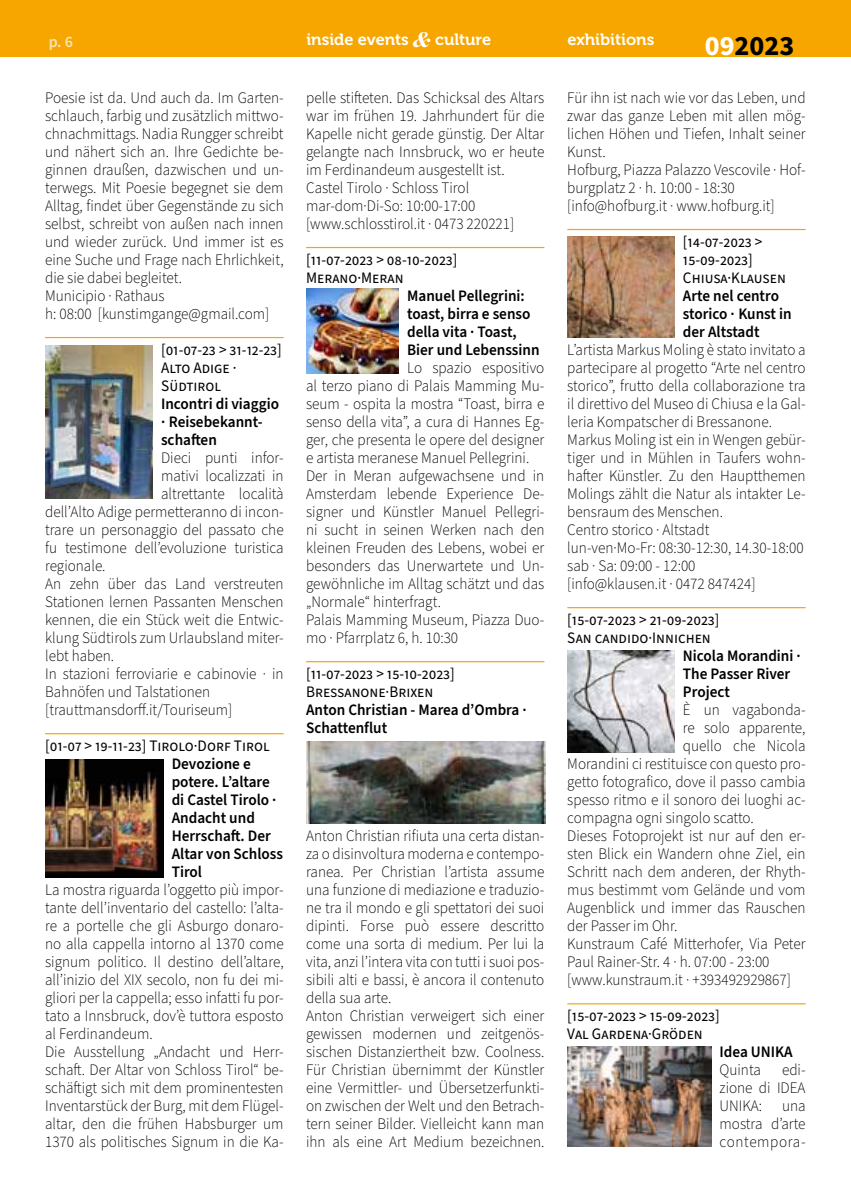
<style>
.page{position:relative;width:851px;height:1191px;background:#fff}
.page>*{position:absolute;margin:0;border:0;box-sizing:border-box;transform-origin:0 0}
.t1{font:700 28px "Source Sans Pro";color:#000}
.t2{font:16.4px "Museo 700";color:#fff}
.t3{font:300 16px/18px "Source Sans Pro";color:#000;scale:.95 1}
.t4{font:600 16px/18px "Source Sans Pro";color:#000;scale:.95 1}
.t5{font:16px/18px "Source Sans Pro";color:#000;scale:.95 1}
.t6{font:16px "Source Sans Pro";color:#020203;scale:.95 1}
.t7{font:600 16px "Source Sans Pro";color:#fff}
.s1{font-family:"Surveyor Display";font-weight:700;font-style:italic;font-size:24.4px}
.s2{color:#fff}
.s3{font-weight:400}
.s4{font-weight:400;color:#020203}
.s5{color:#000}
</style>
<div class="page">
<hr style="left:850px;top:0;width:1px;height:57px;background:#f7a600">
<div style="left:0;top:0;width:850px;height:57px;background:#f7a600"></div>
<hr style="left:45px;top:337px;width:238px;height:1px;background:#f7a600">
<hr style="left:45px;top:733px;width:238px;height:1px;background:#f7a600">
<img style="left:45px;top:345px;width:107px;height:153px">
<img style="left:45px;top:759px;width:118px;height:118px">
<hr style="left:306px;top:247px;width:238px;height:1px;background:#f7a600">
<hr style="left:306px;top:661px;width:238px;height:1px;background:#f7a600">
<img style="left:306px;top:289px;width:92px;height:85px">
<img style="left:306px;top:742px;width:239px;height:81px">
<hr style="left:567px;top:229px;width:238px;height:1px;background:#f7a600">
<hr style="left:567px;top:607px;width:238px;height:1px;background:#f7a600">
<hr style="left:567px;top:1003px;width:238px;height:1px;background:#f7a600">
<img style="left:567px;top:236px;width:107px;height:102px">
<img style="left:567px;top:650px;width:107px;height:102px">
<img style="left:567px;top:1046px;width:144px;height:100px">
<p class="t7" style="left:48px;top:31px;width:26px">p. 6</p>
<p class="t2" style="left:306px;top:30px;width:186px">inside events <span class="s1">&amp;</span> culture</p>
<p class="t2" style="left:567px;top:30px;width:88px">exhibitions</p>
<h1 class="t1" style="left:704px;top:27px;width:91px"><span class="s2">09</span>2023</h1>
<p class="t3" style="left:45px;top:89px;width:252px">Poesie ist da. Und auch da. Im Garten&shy;schlauch, farbig und zusätzlich mittwo&shy;chnachmittags. Nadia Rungger schreibt und nähert sich an. Ihre Gedichte be&shy;ginnen draußen, dazwischen und un&shy;terwegs. Mit Poesie begegnet sie dem Alltag, findet über Gegenstände zu sich selbst, schreibt von außen nach innen und wieder zurück. Und immer ist es eine Suche und Frage nach Ehrlichkeit, die sie dabei begleitet.<br>Municipio · Rathaus<br>h: 08:00 [kunstimgange@gmail.com]</p>
<p class="t5" style="left:161px;top:341px;width:129px">[01-07-23 &gt; 31-12-23]<br>Alto Adige ·<br>Südtirol</p>
<p class="t4" style="left:161px;top:395px;width:126px">Incontri di viaggio · Reisebekannt&shy;schaften</p>
<p class="t3" style="left:161px;top:449px;width:130px">Dieci punti infor-</p>
<p class="t3" style="left:161px;top:467px;width:130px">mativi localizzati in</p>
<p class="t3" style="left:161px;top:485px;width:130px">altrettante località</p>
<p class="t3" style="left:45px;top:503px;width:252px">dell’Alto Adige permetteranno di incon-</p>
<p class="t3" style="left:45px;top:521px;width:252px">trare un personaggio del passato che</p>
<p class="t3" style="left:45px;top:539px;width:252px">fu testimone dell’evoluzione turistica</p>
<p class="t3" style="left:45px;top:557px;width:65px">regionale.</p>
<p class="t3" style="left:45px;top:575px;width:252px">An zehn über das Land verstreuten</p>
<p class="t3" style="left:45px;top:593px;width:252px">Stationen lernen Passanten Menschen</p>
<p class="t3" style="left:45px;top:611px;width:252px">kennen, die ein Stück weit die Entwic-</p>
<p class="t3" style="left:45px;top:629px;width:252px">klung Südtirols zum Urlaubsland miter-</p>
<p class="t3" style="left:45px;top:647px;width:74px">lebt haben.</p>
<p class="t3" style="left:45px;top:665px;width:252px">In stazioni ferroviarie e cabinovie · in</p>
<p class="t3" style="left:45px;top:683px;width:175px">Bahnöfen und Talstationen</p>
<p class="t3" style="left:45px;top:701px;width:199px">[trauttmansdorff.it/Touriseum]</p>
<p class="t5" style="left:45px;top:737px;width:238px">[01-07 &gt; 19-11-23] Tirolo·Dorf Tirol</p>
<p class="t4" style="left:172px;top:755px;width:119px">Devozione e potere. L’altare di Castel Tirolo ·<br>Andacht und<br>Herrschaft. Der<br>Altar von Schloss<br>Tirol</p>
<p class="t3" style="left:45px;top:881px;width:252px">La mostra riguarda l’oggetto più impor&shy;tante dell’inventario del castello: l’alta&shy;re a portelle che gli Asburgo donaro&shy;no alla cappella intorno al 1370 come signum politico. Il destino dell’altare, all’inizio del XIX secolo, non fu dei mi&shy;gliori per la cappella; esso infatti fu por&shy;tato a Innsbruck, dov’è tuttora esposto al Ferdinandeum.<br>Die Ausstellung „Andacht und Herr&shy;schaft. Der Altar von Schloss Tirol“ be&shy;schäftigt sich mit dem prominentesten Inventarstück der Burg, mit dem Flügel&shy;altar, den die frühen Habsburger um 1370 als politisches Signum in die Ka-</p>
<p class="t3" style="left:306px;top:89px;width:252px">pelle stifteten. Das Schicksal des Altars war im frühen 19. Jahrhundert für die Kapelle nicht gerade günstig. Der Altar gelangte nach Innsbruck, wo er heute im Ferdinandeum ausgestellt ist.<br>Castel Tirolo · Schloss Tirol mar-dom·Di-So: 10:00-17:00 [www.schlosstirol.it · 0473 220221]</p>
<p class="t5" style="left:306px;top:251px;width:161px">[11-07-2023 &gt; 08-10-2023]<br>Merano·Meran</p>
<p class="t4" style="left:407px;top:287px;width:141px">Manuel Pellegrini: toast, birra e senso della vita · Toast,<br>Bier und Lebenssinn</p>
<p class="t3" style="left:306px;top:359px;width:252px;text-indent:101px">Lo spazio espositivo al terzo piano di Palais Mamming Mu&shy;seum - ospita la mostra “Toast, birra e senso della vita”, a cura di Hannes Eg&shy;ger, che presenta le opere del designer e artista meranese Manuel Pellegrini.<br>Der in Meran aufgewachsene und in Amsterdam lebende Experience De&shy;signer und Künstler Manuel Pellegri&shy;ni sucht in seinen Werken nach den kleinen Freuden des Lebens, wobei er besonders das Unerwartete und Un&shy;gewöhnliche im Alltag schätzt und das „Normale“ hinterfragt.<br>Palais Mamming Museum, Piazza Duo&shy;mo · Pfarrplatz 6, h. 10:30</p>
<p class="t4" style="left:306px;top:665px;width:234px"><span class="s3">[11-07-2023 &gt; 15-10-2023]<br></span><span class="s4">Bressanone·B</span><span class="s3">rixen<br></span>Anton Christian - Marea d’Ombra ·<br>Schattenflut</p>
<p class="t3" style="left:567px;top:89px;width:252px">Für ihn ist nach wie vor das Leben, und zwar das ganze Leben mit allen mög&shy;lichen Höhen und Tiefen, Inhalt seiner<br>Kunst.<br>Hofburg, Piazza Palazzo Vescovile · Hof&shy;burgplatz 2 · h. 10:00 - 18:30 [info@hofburg.it · www.hofburg.it]</p>
<p class="t4" style="left:683px;top:233px;width:116px"><span class="s3">[14-07-2023 &gt;<br>15-09-2023]<br></span><span class="s4">Chiusa·Kl</span><span class="s3">ausen<br></span>Arte nel centro storico · Kunst in der Altstadt</p>
<p class="t3" style="left:567px;top:341px;width:252px">L’artista Markus Moling è stato invitato a partecipare al progetto “Arte nel centro storico”, frutto della collaborazione tra il direttivo del Museo di Chiusa e la Gal&shy;leria Kompatscher di Bressanone.<br>Markus Moling ist ein in Wengen gebür&shy;tiger und in Mühlen in Taufers wohn&shy;hafter Künstler. Zu den Hauptthemen Molings zählt die Natur als intakter Le&shy;bensraum des Menschen.<br>Centro storico · Altstadt<br>lun-ven·Mo-Fr: 08:30-12:30, 14.30-18:00 sab · Sa: 09:00 - 12:00<br>[info@klausen.it · 0472 847424]</p>
<p class="t5" style="left:567px;top:611px;width:162px">[15-07-2023 &gt; 21-09-2023]</p>
<p class="t6" style="left:567px;top:627px;width:153px">San candido·Innich<span class="s5">en</span></p>
<p class="t4" style="left:683px;top:647px;width:125px">Nicola Morandini ·</p>
<p class="t4" style="left:683px;top:665px;width:114px">The Passer River</p>
<p class="t4" style="left:683px;top:683px;width:51px">Project</p>
<p class="t3" style="left:683px;top:701px;width:130px">È un vagabonda-</p>
<p class="t3" style="left:683px;top:719px;width:130px">re solo apparente,</p>
<p class="t3" style="left:683px;top:737px;width:130px">quello che Nicola</p>
<p class="t3" style="left:567px;top:755px;width:252px">Morandini ci restituisce con questo pro-</p>
<p class="t3" style="left:567px;top:773px;width:252px">getto fotografico, dove il passo cambia</p>
<p class="t3" style="left:567px;top:791px;width:252px">spesso ritmo e il sonoro dei luoghi ac-</p>
<p class="t3" style="left:567px;top:809px;width:198px">compagna ogni singolo scatto.</p>
<p class="t3" style="left:567px;top:827px;width:252px">Dieses Fotoprojekt ist nur auf den er-</p>
<p class="t3" style="left:567px;top:845px;width:252px">sten Blick ein Wandern ohne Ziel, ein</p>
<p class="t3" style="left:567px;top:863px;width:252px">Schritt nach dem anderen, der Rhyth-</p>
<p class="t3" style="left:567px;top:881px;width:252px">mus bestimmt vom Gelände und vom</p>
<p class="t3" style="left:567px;top:899px;width:252px">Augenblick und immer das Rauschen</p>
<p class="t3" style="left:567px;top:917px;width:117px">der Passer im Ohr.</p>
<p class="t3" style="left:567px;top:935px;width:252px">Kunstraum Café Mitterhofer, Via Peter</p>
<p class="t3" style="left:567px;top:953px;width:214px">Paul Rainer-Str. 4 · h. 07:00 - 23:00</p>
<p class="t3" style="left:567px;top:971px;width:237px">[www.kunstraum.it · +393492929867]</p>
<p class="t5" style="left:567px;top:1007px;width:162px">[15-07-2023 &gt; 15-09-2023]<br>Val Gardena·Gröden</p>
<p class="t4" style="left:719px;top:1043px;width:78px">Idea UNIKA</p>
<p class="t3" style="left:719px;top:1061px;width:45px">Quinta</p>
<p class="t3" style="left:306px;top:827px;width:252px">Anton Christian rifiuta una certa distan&shy;za o disinvoltura moderna e contempo&shy;ranea. Per Christian l’artista assume una funzione di mediazione e traduzio&shy;ne tra il mondo e gli spettatori dei suoi dipinti. Forse può essere descritto come una sorta di medium. Per lui la vita, anzi l’intera vita con tutti i suoi pos&shy;sibili alti e bassi, è ancora il contenuto della sua arte.<br>Anton Christian verweigert sich einer gewissen modernen und zeitgenös&shy;sischen Distanziertheit bzw. Coolness.<br>Für Christian übernimmt der Künstler eine Vermittler- und Übersetzerfunkti&shy;on zwischen der Welt und den Betrach&shy;tern seiner Bilder. Vielleicht kann man ihn als eine Art Medium bezeichnen.</p>
<p class="t3" style="left:719px;top:1061px;width:92px;text-align:justify;text-indent:62px">edi&shy;zione di IDEA UNIKA: una mostra d’arte contempora-</p>
</div>
